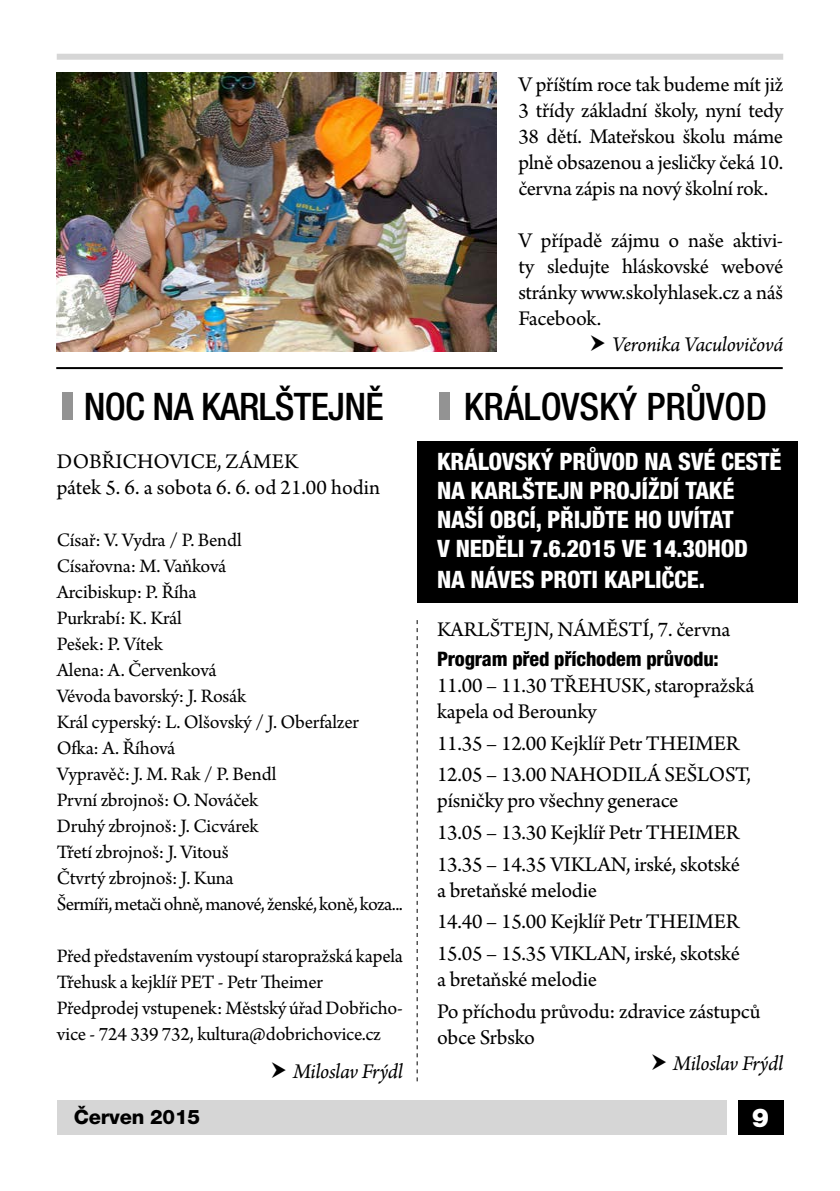
<style>
.page{position:relative;width:840px;height:1191px;background:#fff}
.page>*{position:absolute;margin:0;border:0;box-sizing:border-box;transform-origin:0 0}
.t1{font:500 condensed 38px "Helvetica Neue LT Pro";letter-spacing:-.02em;color:#000}
.t2{font:500 condensed 38px "Helvetica Neue LT Pro";color:#000}
.t3{font:900 26px "Helvetica Neue LT Pro";color:#fff}
.t4{font:800 condensed 24px/28.8px "Helvetica Neue LT Pro";letter-spacing:-.01em;color:#fff}
.t5{font:22px/26px "Arno Pro";letter-spacing:-.01em;color:#000}
.t6{font:italic 22px "Arno Pro";letter-spacing:-.015em;color:#000}
.t7{font:20px/26px "Arno Pro";letter-spacing:-.015em;color:#000}
.t8{font:800 condensed 20px "Helvetica Neue LT Pro";letter-spacing:-.01em;color:#000}
.t9{font:800 20px "Helvetica Neue LT Pro";letter-spacing:-.01em;color:#000}
.s1{color:#939393}
</style>
<div class="page">
<div style="left:57px;top:1100px;width:669px;height:34px;background:#d6d6d6"></div>
<div style="left:57px;top:54px;width:725px;height:6px;background:#d6d6d6"></div>
<div style="left:416px;top:441px;width:381px;height:162px;background:#000"></div>
<svg style="left:416px;top:620px;width:1px;height:461px"></svg>
<div style="left:737px;top:1100px;width:45px;height:34px;background:#000"></div>
<img style="left:57px;top:72px;width:439px;height:279px">
<hr style="left:56px;top:367px;width:726px;height:2px;background:#000">
<p class="t5" style="left:518px;top:72px;width:266px;text-align:justify">V příštím roce tak budeme mít již 3 třídy základní školy, nyní tedy 38 dětí. Mateřskou školu máme plně obsazenou a jesličky čeká 10. června zápis na nový školní rok.</p>
<p class="t5" style="left:518px;top:228px;width:266px;text-align:justify">V případě zájmu o naše aktivi&shy;ty sledujte hláskovské webové stránky www.skolyhlasek.cz a náš Facebook.</p>
<p class="t6" style="left:611px;top:332px;width:172px">Veronika Vaculovičová</p>
<h1 class="t1" style="left:57px;top:383px;width:328px"><span class="s1">I</span>NOC NA KARLŠTEJNĚ</h1>
<h1 class="t2" style="left:434px;top:383px;width:334px"><span class="s1">I</span>KRÁLOVSKÝ PRŮVOD</h1>
<p class="t5" style="left:57px;top:449px;width:325px">DOBŘICHOVICE, ZÁMEK<br>pátek 5. 6. a sobota 6. 6. od 21.00 hodin</p>
<p class="t7" style="left:57px;top:528px;width:347px">Císař: V. Vydra / P. Bendl<br>Císařovna: M. Vaňková<br>Arcibiskup: P. Říha<br>Purkrabí: K. Král<br>Pešek: P. Vítek<br>Alena: A. Červenková<br>Vévoda bavorský: J. Rosák<br>Král cyperský: L. Olšovský / J. Oberfalzer<br>Ofka: A. Říhová<br>Vypravěč: J. M. Rak / P. Bendl<br>První zbrojnoš: O. Nováček<br>Druhý zbrojnoš: J. Cicvárek<br>Třetí zbrojnoš: J. Vitouš<br>Čtvrtý zbrojnoš: J. Kuna<br>Šermíři, metači ohně, manové, ženské, koně, koza...</p>
<p class="t7" style="left:57px;top:944px;width:347px">Před představením vystoupí staropražská kapela Třehusk a kejklíř PET - Petr Theimer Předprodej vstupenek: Městský úřad Dobřicho&shy;vice - 724 339 732, kultura@dobrichovice.cz</p>
<p class="t6" style="left:293px;top:1058px;width:111px">Miloslav Frýdl</p>
<p class="t9" style="left:74px;top:1105px;width:128px">Červen 2015</p>
<p class="t4" style="left:437px;top:447px;width:346px">KRÁLOVSKÝ PRŮVOD NA SVÉ CESTĚ<br>NA KARLŠTEJN PROJÍŽDÍ TAKÉ<br>NAŠÍ OBCÍ, PŘIJĎTE HO UVÍTAT<br>V NEDĚLI 7.6.2015 VE 14.30HOD</p>
<p class="t4" style="left:437px;top:564px;width:269px">NA NÁVES PROTI KAPLIČCE.</p>
<p class="t5" style="left:437px;top:617px;width:295px">KARLŠTEJN, NÁMĚSTÍ, 7. června</p>
<p class="t8" style="left:437px;top:646px;width:283px">Program před příchodem průvodu:</p>
<p class="t5" style="left:437px;top:673px;width:318px">11.00 – 11.30 TŘEHUSK, staropražská kapela od Berounky</p>
<p class="t5" style="left:437px;top:728px;width:315px;line-height:31.6px">11.35 – 12.00 Kejklíř Petr THEIMER<br>12.05 – 13.00 NAHODILÁ SEŠLOST,</p>
<p class="t5" style="left:437px;top:786px;width:304px;line-height:31.6px">písničky pro všechny generace<br>13.05 – 13.30 Kejklíř Petr THEIMER<br>13.35 – 14.35 VIKLAN, irské, skotské</p>
<p class="t5" style="left:437px;top:875px;width:304px;line-height:31.6px">a bretaňské melodie<br>14.40 – 15.00 Kejklíř Petr THEIMER<br>15.05 – 15.35 VIKLAN, irské, skotské</p>
<p class="t5" style="left:437px;top:965px;width:325px;line-height:31.6px">a bretaňské melodie<br>Po příchodu průvodu: zdravice zástupců</p>
<p class="t5" style="left:437px;top:1025px;width:99px">obce Srbsko</p>
<p class="t6" style="left:673px;top:1050px;width:111px">Miloslav Frýdl</p>
<p class="t3" style="left:751px;top:1101px;width:19px">9</p>
</div>
